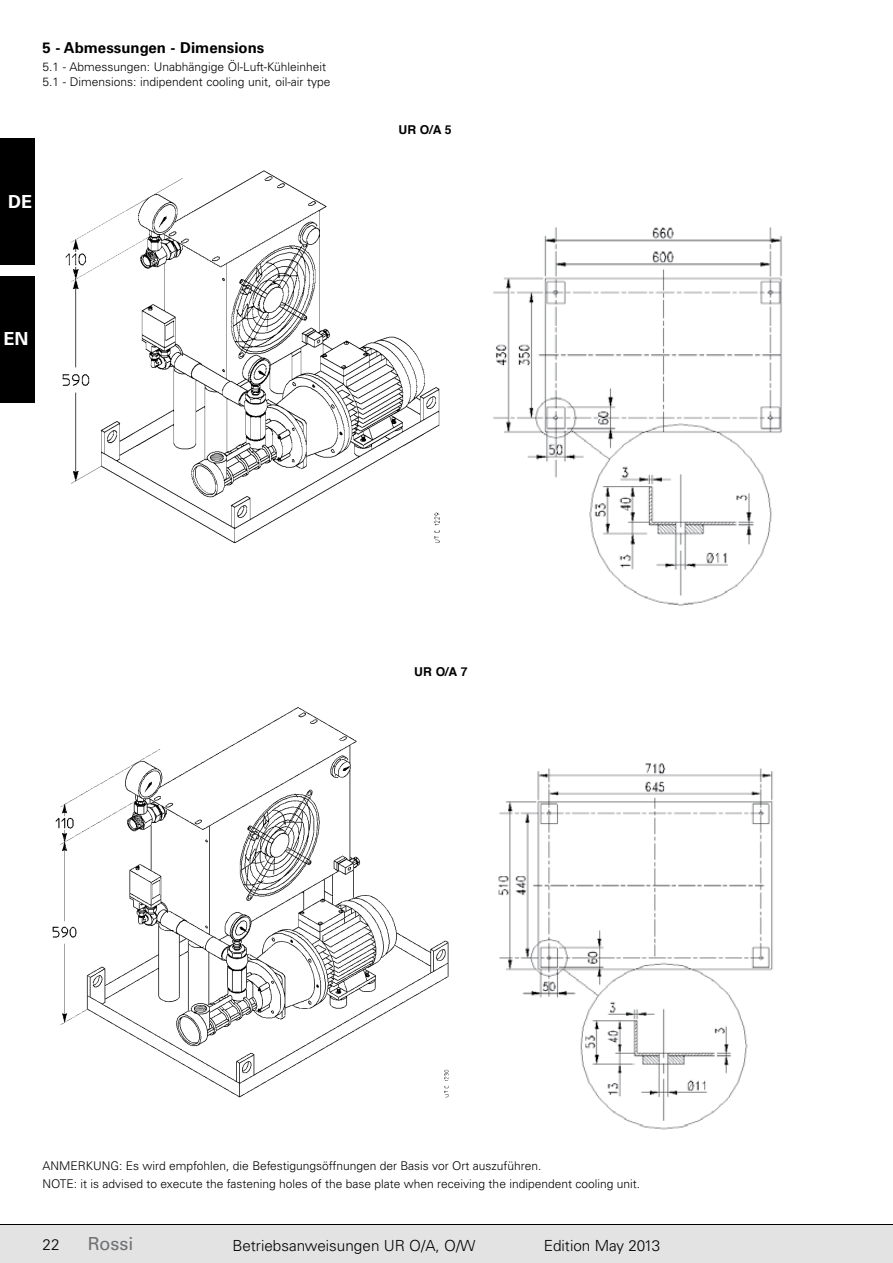
<style>
.page{position:relative;width:893px;height:1263px;background:#fff}
.page>*{position:absolute;margin:0;border:0;box-sizing:border-box;transform-origin:0 0}
.t1{font:18px "Univers LT Std";color:#6f7172}
.t2{font:700 18px "Univers LT Std";color:#fff}
.t3{font:300 15.3px "Univers LT Std";color:#000}
.t4{font:700 15px "Univers LT Std";color:#000}
.t5{font:700 12.15px "Helvetica";color:#000}
.t6{font:300 12px/14.9px "Univers LT Std";color:#000}
</style>
<div class="page">
<div style="left:0;top:1225px;width:893px;height:38px;background:#e3e3e4"></div>
<hr style="left:0;top:1224px;width:893px;height:1px;background:#000">
<hr style="left:0;top:1225px;width:893px;height:1px;background:#000">
<div style="left:0;top:138px;width:34px;height:127px;background:#000"></div>
<div style="left:0;top:276px;width:34px;height:127px;background:#000"></div>
<img style="left:493px;top:227px;width:289px;height:379px">
<img style="left:498px;top:763px;width:275px;height:367px">
<img style="left:62px;top:170px;width:378px;height:373px">
<img style="left:52px;top:707px;width:397px;height:391px">
<p class="t4" style="left:43px;top:39px;width:223px">5 - Abmessungen - Dimensions</p>
<p class="t6" style="left:43px;top:59px;width:290px">5.1 - Abmessungen: Unabhängige Öl-Luft-Kühleinheit<br>5.1 - Dimensions: indipendent cooling unit, oil-air type</p>
<h1 class="t2" style="left:8px;top:191px;width:25px">DE</h1>
<h1 class="t2" style="left:4px;top:328px;width:27px">EN</h1>
<p class="t5" style="left:399px;top:120px;width:55px">UR O/A 5</p>
<p class="t5" style="left:414px;top:662px;width:55px">UR O/A 7</p>
<p class="t6" style="left:43px;top:1157px;width:599px;line-height:18px">ANMERKUNG: Es wird empfohlen, die Befestigungsöffnungen der Basis vor Ort auszuführen.<br>NOTE: it is advised to execute the fastening holes of the base plate when receiving the indipendent cooling unit.</p>
<p class="t3" style="left:43px;top:1235px;width:19px">22</p>
<h1 class="t1" style="left:88px;top:1233px;width:47px">Rossi</h1>
<p class="t3" style="left:232px;top:1236px;width:245px">Betriebsanweisungen UR O/A, O/W</p>
<p class="t3" style="left:544px;top:1236px;width:118px">Edition May 2013</p>
</div>
